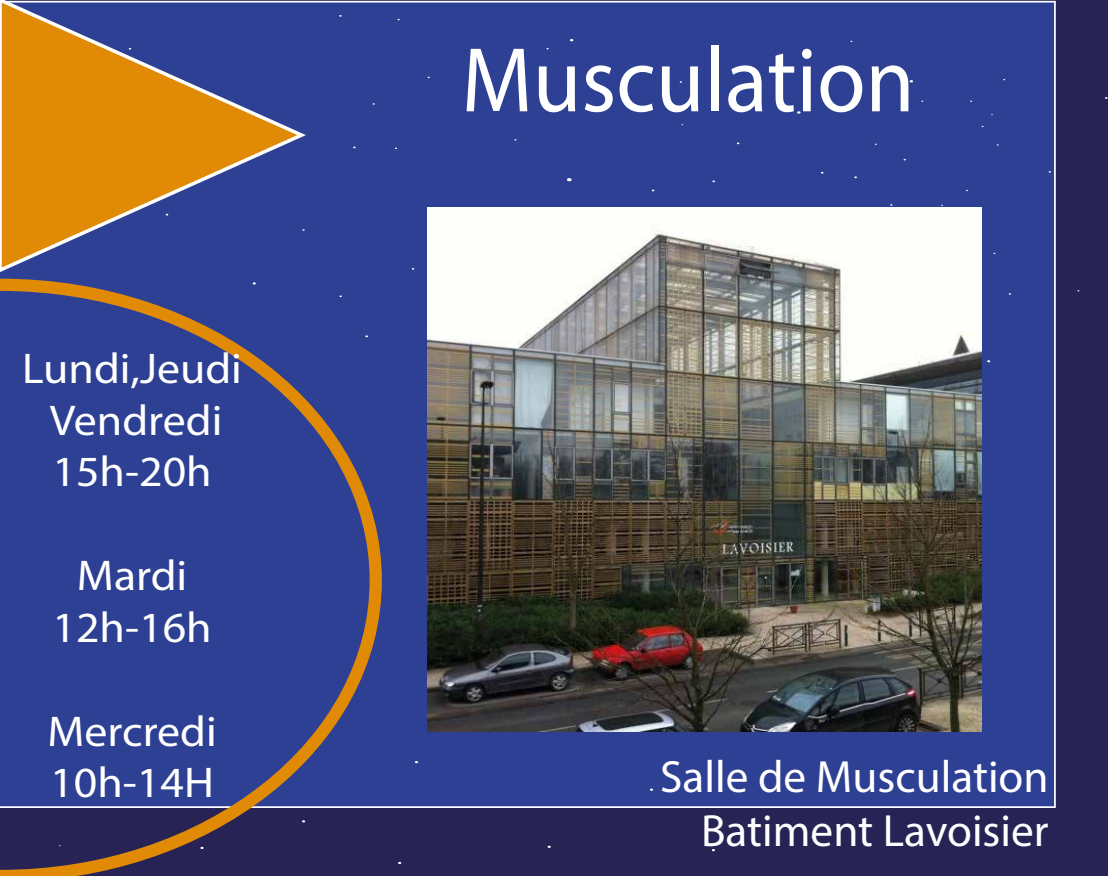
<style>
.page{position:relative;width:1108px;height:876px;background:#272455}
.page>*{position:absolute;margin:0;border:0;box-sizing:border-box;transform-origin:0 0}
.t1{font:92.58px "Myriad Pro";color:#fff;scale:.95 1}
.t2{font:45.32px/54.4px "Myriad Pro";color:#fff;text-align:right}
.t3{font:43.23px/51.8px "Myriad Pro";color:#fff;text-align:center;scale:1.06 1}
</style>
<div class="page">
<div style="left:310px;top:1px;width:746px;height:807px;background:#2d4093"></div>
<svg style="left:909px;top:80px;width:4px;height:3px"></svg>
<svg style="left:567px;top:178px;width:5px;height:3px"></svg>
<svg style="left:797px;top:111px;width:4px;height:3px"></svg>
<svg style="left:570px;top:39px;width:4px;height:3px"></svg>
<svg style="left:0;top:272px;width:388px;height:604px;background:#364185"></svg>
<svg style="left:0;top:0;width:310px;height:275px;background:#876955"></svg>
<img style="left:428px;top:207px;width:553px;height:524px">
<p class="t3" style="left:22px;top:342px;width:209px">Lundi,Jeudi<br>Vendredi<br>15h-20h</p>
<p class="t3" style="left:53px;top:549px;width:152px">Mardi<br>12h-16h</p>
<p class="t3" style="left:47px;top:704px;width:161px;text-align:left">Mercredi<br>10h-14H</p>
<h1 class="t1" style="left:461px;top:23px;width:478px">Musculation</h1>
<p class="t2" style="left:660px;top:749px;width:390px">Salle de Musculation<br>Batiment Lavoisier</p>
</div>
